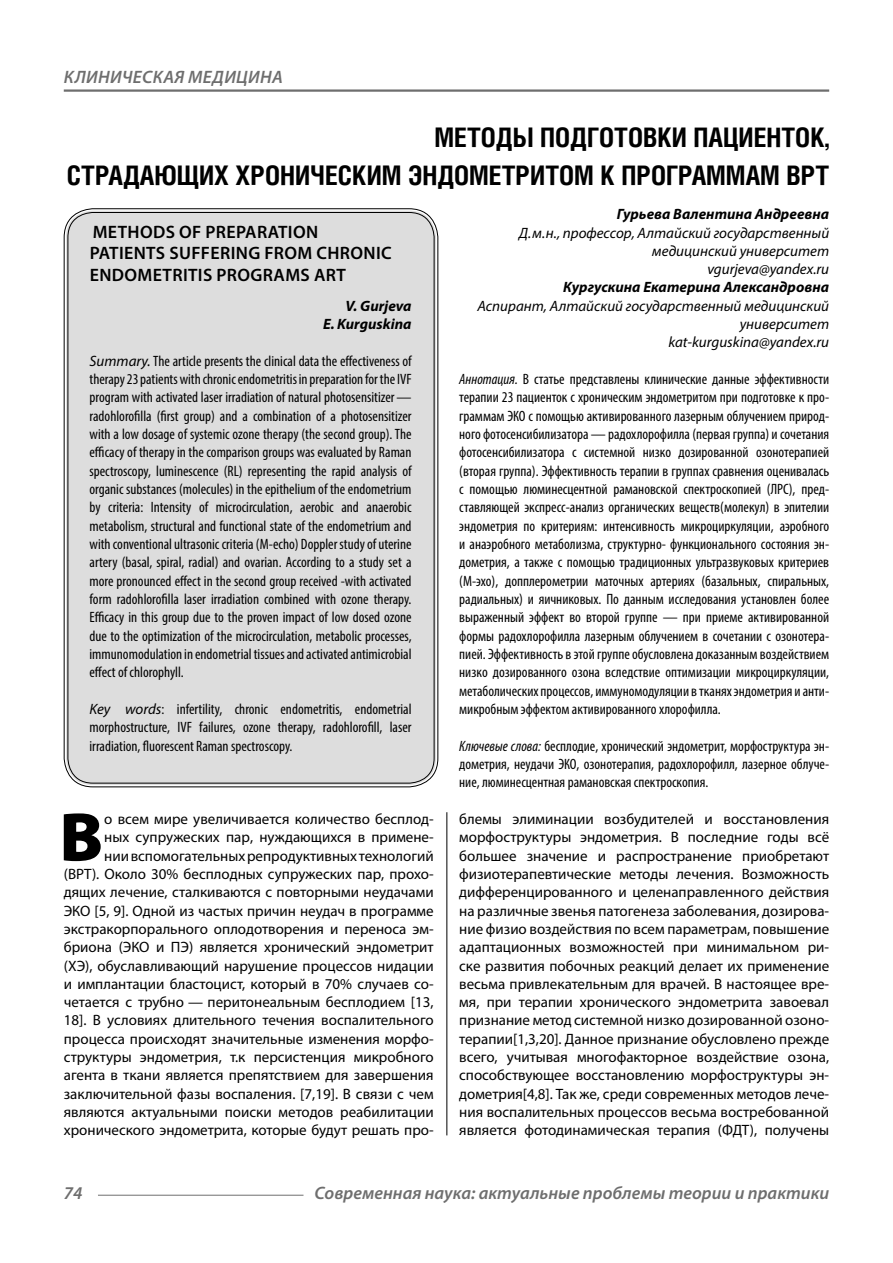
<style>
.page{position:relative;width:893px;height:1263px;background:#fff}
.page>*{position:absolute;margin:0;border:0;box-sizing:border-box;transform-origin:0 0}
.Bukvica{font:900 69.3px "Myriad Pro";color:#000}
.Header{font:700 27px/37.5px "Helios Cond";color:#000;text-align:right}
.Header-eng{font:600 18px/21.6px "Myriad Pro";letter-spacing:.02em;color:#000}
.t1{font:italic 600 18px "Myriad Pro";color:#6e6e6e}
.t2{font:italic 600 18px "Myriad Pro";letter-spacing:.02em;color:#6e6e6e}
.Bukvica-2{font:15px/18.3px "Myriad Pro";color:#000;text-align:right}
.Annotation-rus{font:condensed 15px/18.3px "Myriad Pro";color:#000;text-align:justify}
.Annotation-eng{font:condensed 15px/18.3px "Myriad Pro";color:#000;text-align:justify}
.Author-doc{font:italic 15px/18.3px "Myriad Pro";color:#000;text-align:right}
.Author{font:italic 700 15px "Myriad Pro";color:#000}
.Author-eng{font:italic 700 15px "Myriad Pro";color:#000}
.s1{font-style:italic}
.s2{font-style:italic;font-stretch:normal}
</style>
<div class="page">
<hr style="left:98px;top:1195px;width:205px;height:1px;background:#6e6e6e">
<hr style="left:64px;top:89px;width:765px;height:3px;background:#6e6e6e">
<div style="left:66px;top:211px;width:370px;height:574px;background:#ddd;border-radius:27px"></div>
<hr style="left:446px;top:812px;width:1px;height:323px;background:#000">
<p class="t2" style="left:64px;top:66px;width:220px">КЛИНИЧЕСКАЯ МЕДИЦИНА</p>
<p class="Header" style="left:67px;top:118px;width:764px">МЕТОДЫ ПОДГОТОВКИ ПАЦИЕНТОК,<br>СТРАДАЮЩИХ ХРОНИЧЕСКИМ ЭНДОМЕТРИТОМ К ПРОГРАММАМ ВРТ</p>
<p class="Author" style="left:617px;top:204px;width:214px">Гурьева Валентина Андреевна</p>
<p class="Author-doc" style="left:519px;top:223px;width:312px">Д.м.н., профессор, Алтайский государственный медицинский университет</p>
<p class="Author-doc" style="left:707px;top:260px;width:123px">vgurjeva@yandex.ru</p>
<p class="Author" style="left:563px;top:278px;width:267px">Кургускина Екатерина Александровна</p>
<p class="Author-doc" style="left:477px;top:296px;width:353px">Аспирант, Алтайский государственный медицинский университет</p>
<p class="Author-doc" style="left:668px;top:333px;width:162px">kat-kurguskina@yandex.ru</p>
<p class="Annotation-rus" style="left:459px;top:370px;width:371px"><span class="s1">Аннотация.</span> В статье представлены клинические данные эффективности терапии 23 пациенток с хроническим эндометритом при подготовке к про&shy;граммам ЭКО с помощью активированного лазерным облучением природ&shy;ного фотосенсибилизатора — радохлорофилла (первая группа) и сочетания фотосенсибилизатора с системной низко дозированной озонотерапией (вторая группа). Эффективность терапии в группах сравнения оценивалась с помощью люминесцентной рамановской спектроскопией (ЛРС), пред&shy;ставляющей экспресс-анализ органических веществ(молекул) в эпителии эндометрия по критериям: интенсивность микроциркуляции, аэробного и анаэробного метаболизма, структурно- функционального состояния эн&shy;дометрия, а также с помощью традиционных ультразвуковых критериев (М-эхо), допплерометрии маточных артериях (базальных, спиральных, радиальных) и яичниковых. По данным исследования установлен более выраженный эффект во второй группе — при приеме активированной формы радохлорофилла лазерным облучением в сочетании с озонотера&shy;пией. Эффективность в этой группе обусловлена доказанным воздействием низко дозированного озона вследствие оптимизации микроциркуляции, метаболических процессов, иммуномодуляции в тканях эндометрия и анти&shy;микробным эффектом активированного хлорофилла.</p>
<p class="Annotation-rus" style="left:459px;top:736px;width:371px"><span class="s1">Ключевые слова:</span> бесплодие, хронический эндометрит, морфоструктура эн&shy;дометрия, неудачи ЭКО, озонотерапия, радохлорофилл, лазерное облуче&shy;ние, люминесцентная рамановская спектроскопия.</p>
<p class="Bukvica" style="left:59px;top:791px;width:45px">В</p>
<p class="Header-eng" style="left:90px;top:220px;width:304px">METHODS OF PREPARATION<br>PATIENTS SUFFERING FROM CHRONIC<br>ENDOMETRITIS PROGRAMS ART</p>
<p class="Author-eng" style="left:345px;top:296px;width:68px">V. Gurjeva</p>
<p class="Author-eng" style="left:323px;top:314px;width:90px">E. Kurguskina</p>
<p class="Annotation-eng" style="left:90px;top:351px;width:324px"><span class="s2">Summary.</span> The article presents the clinical data the effectiveness of therapy 23 patients with chronic endometritis in preparation for the IVF program with activated laser irradiation of natural photosensitizer— radohlorofilla (first group) and a combination of a photosensitizer with a low dosage of systemic ozone therapy (the second group). The efficacy of therapy in the comparison groups was evaluated by Raman spectroscopy, luminescence (RL) representing the rapid analysis of organic substances (molecules) in the epithelium of the endometrium by criteria: Intensity of microcirculation, aerobic and anaerobic metabolism, structural and functional state of the endometrium and with conventional ultrasonic criteria (M-echo) Doppler study of uterine artery (basal, spiral, radial) and ovarian. According to a study set a more pronounced effect in the second group received -with activated form radohlorofilla laser irradiation combined with ozone therapy.<br>Efficacy in this group due to the proven impact of low dosed ozone due to the optimization of the microcirculation, metabolic processes, immunomodulation in endometrial tissues and activated antimicrobial effect of chlorophyll.</p>
<p class="Annotation-eng" style="left:90px;top:700px;width:324px"><span class="s2">Key words</span>: infertility, chronic endometritis, endometrial morphostructure, IVF failures, ozone therapy, radohlorofill, laser irradiation, fluorescent Raman spectroscopy.</p>
<p class="Bukvica-2" style="left:64px;top:809px;width:371px">о всем мире увеличивается количество бесплод-<br>ных супружеских пар, нуждающихся в примене-<br>нии вспомогательных репродуктивных технологий<br>(ВРТ). Около 30% бесплодных супружеских пар, прохо&shy;дящих лечение, сталкиваются с повторными неудачами ЭКО [5, 9]. Одной из частых причин неудач в программе экстракорпорального оплодотворения и переноса эм&shy;бриона (ЭКО и ПЭ) является хронический эндометрит (ХЭ), обуславливающий нарушение процессов нидации и имплантации бластоцист, который в 70% случаев со&shy;четается с трубно — перитонеальным бесплодием [13, 18]. В условиях длительного течения воспалительного процесса происходят значительные изменения морфо&shy;структуры эндометрия, т.к персистенция микробного агента в ткани является препятствием для завершения заключительной фазы воспаления. [7,19]. В связи с чем являются актуальными поиски методов реабилитации хронического эндометрита, которые будут решать про-</p>
<p class="Bukvica-2" style="left:459px;top:809px;width:371px;text-align:justify">блемы элиминации возбудителей и восстановления морфоструктуры эндометрия. В последние годы всё большее значение и распространение приобретают физиотерапевтические методы лечения. Возможность дифференцированного и целенаправленного действия на различные звенья патогенеза заболевания, дозирова&shy;ние физио воздействия по всем параметрам, повышение адаптационных возможностей при минимальном ри&shy;ске развития побочных реакций делает их применение весьма привлекательным для врачей. В настоящее вре&shy;мя, при терапии хронического эндометрита завоевал признание метод системной низко дозированной озоно&shy;терапии[1,3,20]. Данное признание обусловлено прежде всего, учитывая многофакторное воздействие озона, способствующее восстановлению морфоструктуры эн&shy;дометрия[4,8]. Так же, среди современных методов лече&shy;ния воспалительных процессов весьма востребованной является фотодинамическая терапия (ФДТ), получены</p>
<p class="t1" style="left:64px;top:1182px;width:20px">74</p>
<p class="t1" style="left:315px;top:1182px;width:516px">Современная наука: актуальные проблемы теории и практики</p>
</div>
